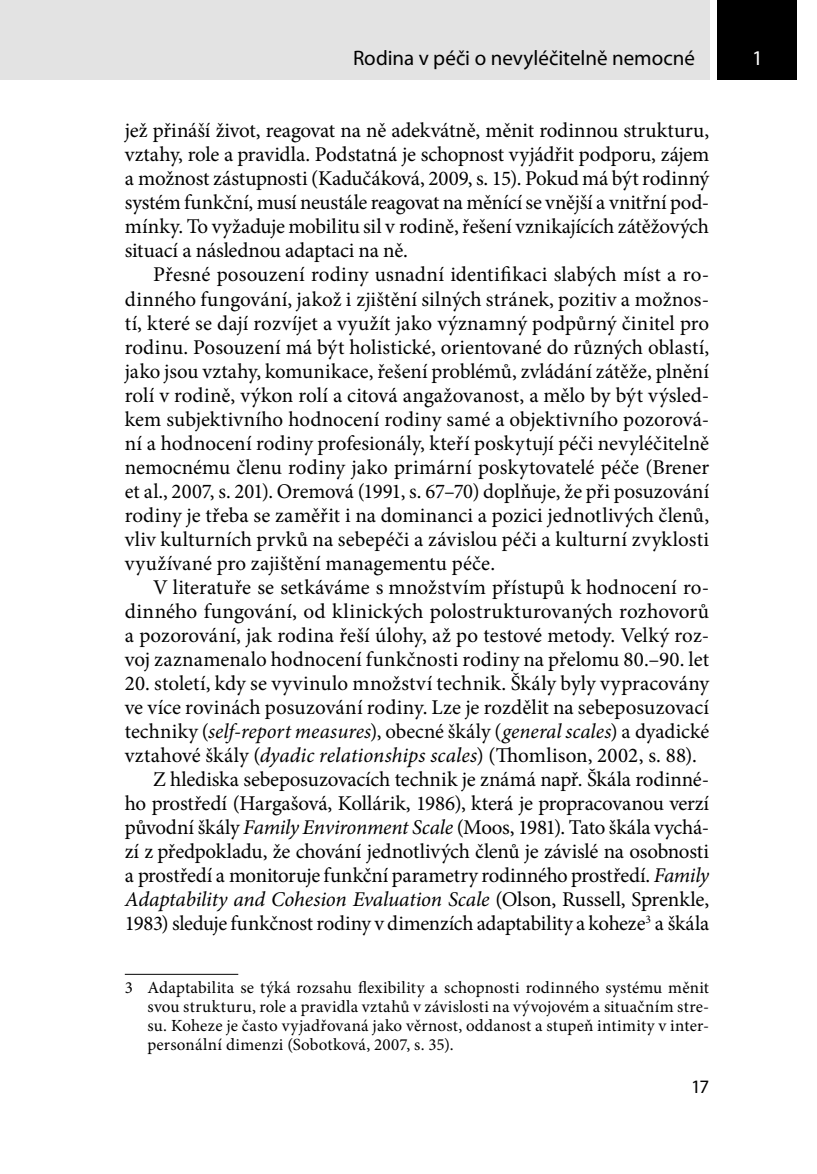
<style>
.page{position:relative;width:817px;height:1174px;background:#fff}
.page>*{position:absolute;margin:0;border:0;box-sizing:border-box;transform-origin:0 0}
.text{font:21px/24px "Minion Pro";color:#000;text-align:justify}
.t1{font:21px "Myriad Pro";color:#000}
.t2{font:21px "Myriad Pro";color:#fff}
.t3{font:19px "Myriad Pro";color:#000}
.poznamka_pod_carou{font:17px/19px "Minion Pro";letter-spacing:.015em;color:#000;text-align:justify}
.s1{font-style:italic}
</style>
<div class="page">
<div style="left:717px;top:0;width:80px;height:79px;background:#000"></div>
<div style="left:0;top:0;width:709px;height:79px;background:#e3e3e3"></div>
<hr style="left:125px;top:974px;width:113px;height:1px;background:#000">
<p class="t1" style="left:353px;top:45px;width:343px">Rodina v péči o nevyléčitelně nemocné</p>
<p class="text" style="left:125px;top:119px;width:585px">jež přináší život, reagovat na ně adekvátně, měnit rodinnou strukturu, vztahy, role a pravidla. Podstatná je schopnost vyjádřit podporu, zájem a možnost zástupnosti (Kadučáková, 2009, s. 15). Pokud má být rodinný systém funkční, musí neustále reagovat na měnící se vnější a vnitřní pod&shy;mínky. To vyžaduje mobilitu sil v rodině, řešení vznikajících zátěžových situací a následnou adaptaci na ně.</p>
<p class="text" style="left:125px;top:263px;width:585px;text-indent:28px">Přesné posouzení rodiny usnadní identifikaci slabých míst a ro&shy;dinného fungování, jakož i zjištění silných stránek, pozitiv a možnos&shy;tí, které se dají rozvíjet a využít jako významný podpůrný činitel pro rodinu. Posouzení má být holistické, orientované do různých oblastí, jako jsou vztahy, komunikace, řešení problémů, zvládání zátěže, plnění rolí v rodině, výkon rolí a citová angažovanost, a mělo by být výsled&shy;kem subjektivního hodnocení rodiny samé a objektivního pozorová&shy;ní a hodnocení rodiny profesionály, kteří poskytují péči nevyléčitelně nemocnému členu rodiny jako primární poskytovatelé péče (Brener et al., 2007, s. 201). Oremová (1991, s. 67–70) doplňuje, že při posuzování rodiny je třeba se zaměřit i na dominanci a pozici jednotlivých členů, vliv kulturních prvků na sebepéči a závislou péči a kulturní zvyklosti využívané pro zajištění managementu péče.</p>
<p class="text" style="left:125px;top:575px;width:585px;text-indent:28px">V literatuře se setkáváme s množstvím přístupů k hodnocení ro&shy;dinného fungování, od klinických polostrukturovaných rozhovorů a pozorování, jak rodina řeší úlohy, až po testové metody. Velký roz&shy;voj zaznamenalo hodnocení funkčnosti rodiny na přelomu 80.–90. let</p>
<p class="text" style="left:125px;top:671px;width:585px">20. století, kdy se vyvinulo množství technik. Škály byly vypracovány ve více rovinách posuzování rodiny. Lze je rozdělit na sebeposuzovací techniky (<span class="s1">self-report measures</span>), obecné škály (<span class="s1">general scales</span>) a dyadické vztahové škály (<span class="s1">dyadic relationships scales</span>) (Thomlison, 2002, s. 88).</p>
<p class="text" style="left:125px;top:767px;width:585px;text-indent:28px">Z hlediska sebeposuzovacích technik je známá např. Škála rodinné&shy;ho prostředí (Hargašová, Kollárik, 1986), která je propracovanou verzí původní škály <span class="s1">Family Environment Scale</span> (Moos, 1981). Tato škála vychá&shy;zí z předpokladu, že chování jednotlivých členů je závislé na osobnosti a prostředí a monitoruje funkční parametry rodinného prostředí. <span class="s1">Family Adaptability and Cohesion Evaluation Scale</span> (Olson, Russell, Sprenkle, 1983) sleduje funkčnost rodiny v dimenzích adaptability a koheze<sup>3</sup> a škála</p>
<p class="poznamka_pod_carou" style="left:147px;top:978px;width:563px;text-indent:-23px">3 Adaptabilita se týká rozsahu flexibility a schopnosti rodinného systému měnit svou strukturu, role a pravidla vztahů v závislosti na vývojovém a situačním stre&shy;su. Koheze je často vyjadřovaná jako věrnost, oddanost a stupeň intimity v inter&shy;personální dimenzi (Sobotková, 2007, s. 35).</p>
<p class="t3" style="left:691px;top:1074px;width:20px">17</p>
<p class="t2" style="left:751px;top:45px;width:12px">1</p>
</div>
